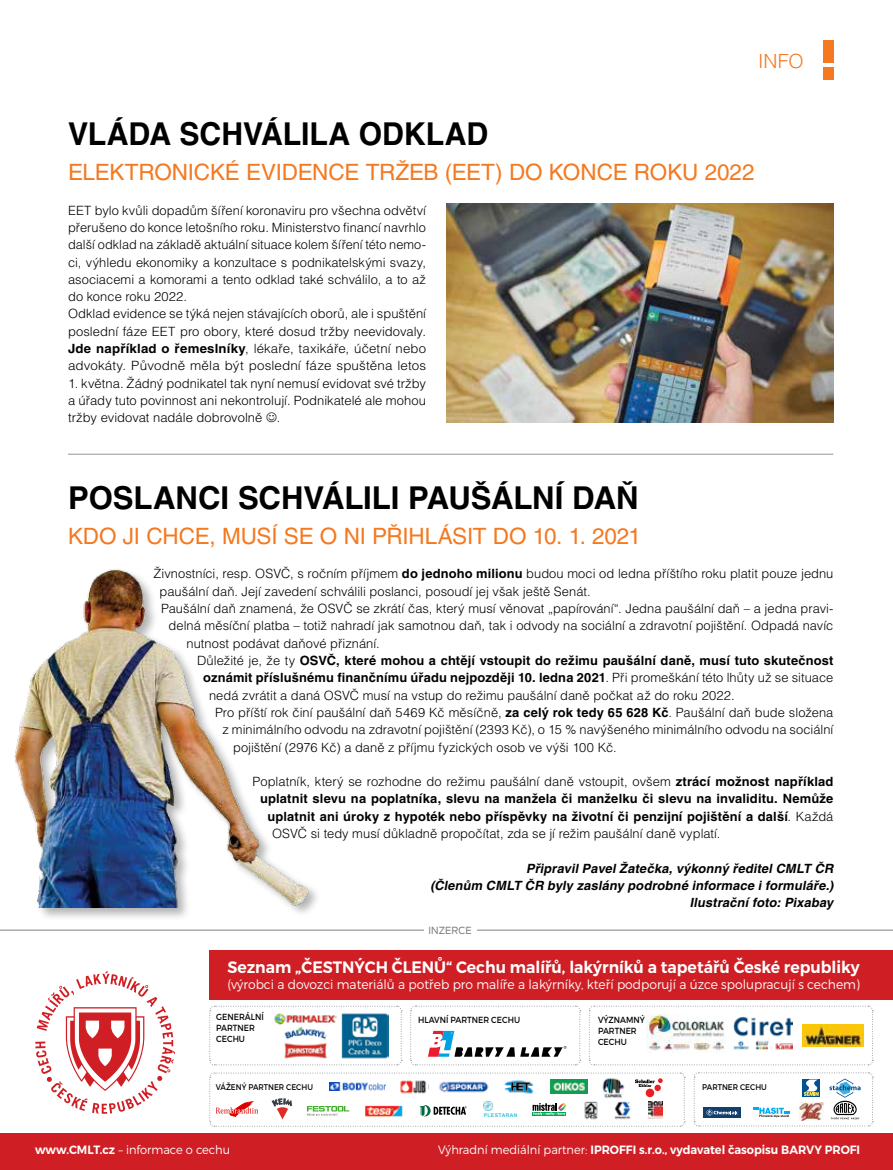
<style>
.page{position:relative;width:893px;height:1170px;background:#fff}
.page>*{position:absolute;margin:0;border:0;box-sizing:border-box;transform-origin:0 0}
.t1{font:700 31.5px "Helvetica CE";letter-spacing:-.005em;color:#000}
.t2{font:700 31.5px "Helvetica CE";letter-spacing:-.005em;color:#000;scale:.96 1}
.t3{font:22.5px "Helvetica CE";letter-spacing:-.01em;color:#f47920}
.t4{font:300 19.5px "Helvetica CE";color:#f47920}
.t5{font:600 16.5px "Montserrat";color:#fff;scale:.95 1}
.t6{font:300 12.9px "Montserrat";color:#fff;scale:.95 1}
.t7{font:300 12.75px/17.2px "Helvetica CE";letter-spacing:.005em;color:#000}
.t8{font:700 12.75px "Helvetica CE";letter-spacing:.01em;color:#000}
.t9{font:italic 700 12.75px/17.2px "Helvetica CE";color:#000;text-align:right}
.t10{font:600 12px "Montserrat";color:#fff;scale:.95 1}
.t11{font:300 12px "Montserrat";color:#fff;scale:.95 1}
.t12{font:9.75px "Antenna OT";letter-spacing:.01em;color:#808285}
.t13{font:8.85px/10.6px "Montserrat";color:#000;scale:.9 1}
.t14{font:8.25px "Montserrat";color:#000;scale:.9 1}
.t15{font:700 5.1px "Arial";letter-spacing:.06em;color:#38c0da}
.s1{font-weight:700}
.s2{font-weight:300}
.s3{font-weight:600}
</style>
<div class="page">
<div style="left:823px;top:40px;width:10px;height:23px;background:#f47920"></div>
<div style="left:823px;top:67px;width:10px;height:13px;background:#f47920"></div>
<hr style="left:68px;top:454px;width:765px;height:1px;background:#939598">
<img style="left:446px;top:204px;width:387px;height:218px">
<svg style="left:589px;top:1005px;width:284px;height:60px"></svg>
<svg style="left:209px;top:1005px;width:193px;height:60px"></svg>
<div style="left:209px;top:949px;width:684px;height:50px;background:#cf1f25"></div>
<div style="left:0;top:1133px;width:893px;height:36px;background:#cf1f25"></div>
<svg style="left:35px;top:971px;width:140px;height:142px"></svg>
<img style="left:732px;top:1015px;width:60px;height:35px">
<img style="left:270px;top:1011px;width:119px;height:48px">
<img style="left:647px;top:1014px;width:79px;height:37px">
<svg style="left:209px;top:1072px;width:476px;height:54px"></svg>
<svg style="left:410px;top:1005px;width:171px;height:60px"></svg>
<img style="left:803px;top:1024px;width:60px;height:21px">
<svg style="left:693px;top:1072px;width:180px;height:54px"></svg>
<img style="left:609px;top:1099px;width:25px;height:23px">
<img style="left:439px;top:1074px;width:53px;height:21px">
<img style="left:329px;top:1082px;width:56px;height:8px">
<img style="left:648px;top:1101px;width:14px;height:17px">
<hr style="left:0;top:929px;width:893px;height:1px;background:#808285">
<div style="left:424px;top:923px;width:52px;height:13px;background:#fff"></div>
<div style="left:14px;top:567px;width:308px;height:355px;background:#000;opacity:.3"></div>
<img style="left:14px;top:567px;width:308px;height:340px">
<h3 class="t4" style="left:758px;top:50px;width:47px">INFO</h3>
<h1 class="t2" style="left:68px;top:115px;width:439px">VLÁDA SCHVÁLILA ODKLAD</h1>
<h2 class="t3" style="left:68px;top:159px;width:688px">ELEKTRONICKÉ EVIDENCE TRŽEB (EET) DO KONCE ROKU 2022</h2>
<p class="t7" style="left:68px;top:201px;width:360px">EET bylo kvůli dopadům šíření koronaviru pro všechna odvětví přerušeno do konce letošního roku. Ministerstvo financí navrhlo další odklad na základě aktuální situace kolem šíření této nemo&shy;ci, výhledu ekonomiky a konzultace s podnikatelskými svazy, asociacemi a komorami a tento odklad také schválilo, a to až do konce roku 2022.<br>Odklad evidence se týká nejen stávajících oborů, ale i spuštění poslední fáze EET pro obory, které dosud tržby neevidovaly.<br><span class="s1">Jde například o řemeslníky</span>, lékaře, taxikáře, účetní nebo advokáty. Původně měla být poslední fáze spuštěna letos</p>
<p class="t7" style="left:68px;top:374px;width:360px;text-align:justify">1. května. Žádný podnikatel tak nyní nemusí evidovat své tržby a úřady tuto povinnost ani nekontrolují. Podnikatelé ale mohou tržby evidovat nadále dobrovolně .</p>
<h1 class="t1" style="left:68px;top:478px;width:572px">POSLANCI SCHVÁLILI PAUŠÁLNÍ DAŇ</h1>
<h2 class="t3" style="left:68px;top:522px;width:575px">KDO JI CHCE, MUSÍ SE O NI PŘIHLÁSIT DO 10. 1. 2021</h2>
<p class="t7" style="left:154px;top:565px;width:681px">Živnostníci, resp. OSVČ, s ročním příjmem <span class="s1">do jednoho milionu</span> budou moci od ledna příštího roku platit pouze jednu</p>
<p class="t7" style="left:160px;top:582px;width:433px">paušální daň. Její zavedení schválili poslanci, posoudí jej však ještě Senát.</p>
<p class="t7" style="left:161px;top:599px;width:674px">Paušální daň znamená, že OSVČ se zkrátí čas, který musí věnovat „papírování“. Jedna paušální daň – a jedna pravi-</p>
<p class="t7" style="left:169px;top:617px;width:666px">delná měsíční platba – totiž nahradí jak samotnou daň, tak i odvody na sociální a zdravotní pojištění. Odpadá navíc</p>
<p class="t7" style="left:187px;top:634px;width:195px">nutnost podávat daňové přiznání.</p>
<p class="t8" style="left:197px;top:652px;width:638px"><span class="s2">Důležité je, že ty</span> OSVČ, které mohou a chtějí vstoupit do režimu paušální daně, musí tuto skutečnost</p>
<p class="t8" style="left:203px;top:670px;width:632px">oznámit příslušnému finančnímu úřadu nejpozději 10. ledna 2021<span class="s2">. Při promeškání této lhůty už se situace</span></p>
<p class="t7" style="left:209px;top:686px;width:527px">nedá zvrátit a daná OSVČ musí na vstup do režimu paušální daně počkat až do roku 2022.</p>
<p class="t7" style="left:215px;top:703px;width:620px">Pro příští rok činí paušální daň 5469 Kč měsíčně, <span class="s1">za celý rok tedy 65 628 Kč</span>. Paušální daň bude složena</p>
<p class="t7" style="left:223px;top:721px;width:612px">z minimálního odvodu na zdravotní pojištění (2393 Kč), o 15 % navýšeného minimálního odvodu na sociální</p>
<p class="t7" style="left:233px;top:738px;width:385px">pojištění (2976 Kč) a daně z příjmu fyzických osob ve výši 100 Kč.</p>
<p class="t7" style="left:253px;top:773px;width:582px">Poplatník, který se rozhodne do režimu paušální daně vstoupit, ovšem <span class="s1">ztrácí možnost například</span></p>
<p class="t8" style="left:260px;top:791px;width:575px">uplatnit slevu na poplatníka, slevu na manžela či manželku či slevu na invaliditu. Nemůže</p>
<p class="t8" style="left:268px;top:808px;width:567px">uplatnit ani úroky z hypoték nebo příspěvky na životní či penzijní pojištění a další<span class="s2">. Každá</span></p>
<p class="t7" style="left:272px;top:824px;width:450px">OSVČ si tedy musí důkladně propočítat, zda se jí režim paušální daně vyplatí.</p>
<p class="t9" style="left:430px;top:859px;width:407px">Připravil Pavel Žatečka, výkonný ředitel CMLT ČR<br>(Členům CMLT ČR byly zaslány podrobné informace i formuláře.)<br>Ilustrační foto: Pixabay</p>
<p class="t12" style="left:428px;top:923px;width:45px">INZERCE</p>
<p class="t5" style="left:227px;top:956px;width:667px">Seznam „ČESTNÝCH ČLENŮ“ Cechu malířů, lakýrníků a tapetářů České republiky</p>
<p class="t6" style="left:227px;top:976px;width:667px">(výrobci a dovozci materiálů a potřeb pro malíře a lakýrníky, kteří podporují a úzce spolupracují s cechem)</p>
<p class="t13" style="left:418px;top:1014px;width:115px">HLAVNÍ PARTNER CECHU</p>
<p class="t13" style="left:598px;top:1014px;width:54px">VÝZNAMNÝ<br>PARTNER<br>CECHU</p>
<p class="t13" style="left:216px;top:1011px;width:54px">GENERÁLNÍ<br>PARTNER<br>CECHU</p>
<p class="t14" style="left:216px;top:1081px;width:110px">VÁŽENÝ PARTNER CECHU</p>
<p class="t14" style="left:702px;top:1081px;width:73px">PARTNER CECHU</p>
<p class="t15" style="left:484px;top:1111px;width:51px">PLESTARAN s.r.o.</p>
<p class="t11" style="left:35px;top:1141px;width:207px"><span class="s3">www.CMLT.cz</span> – informace o cechu</p>
<p class="t10" style="left:438px;top:1141px;width:446px"><span class="s2">Výhradní mediální partner:</span> IPROFFI s.r.o., vydavatel časopisu BARVY PROFI</p>
</div>
